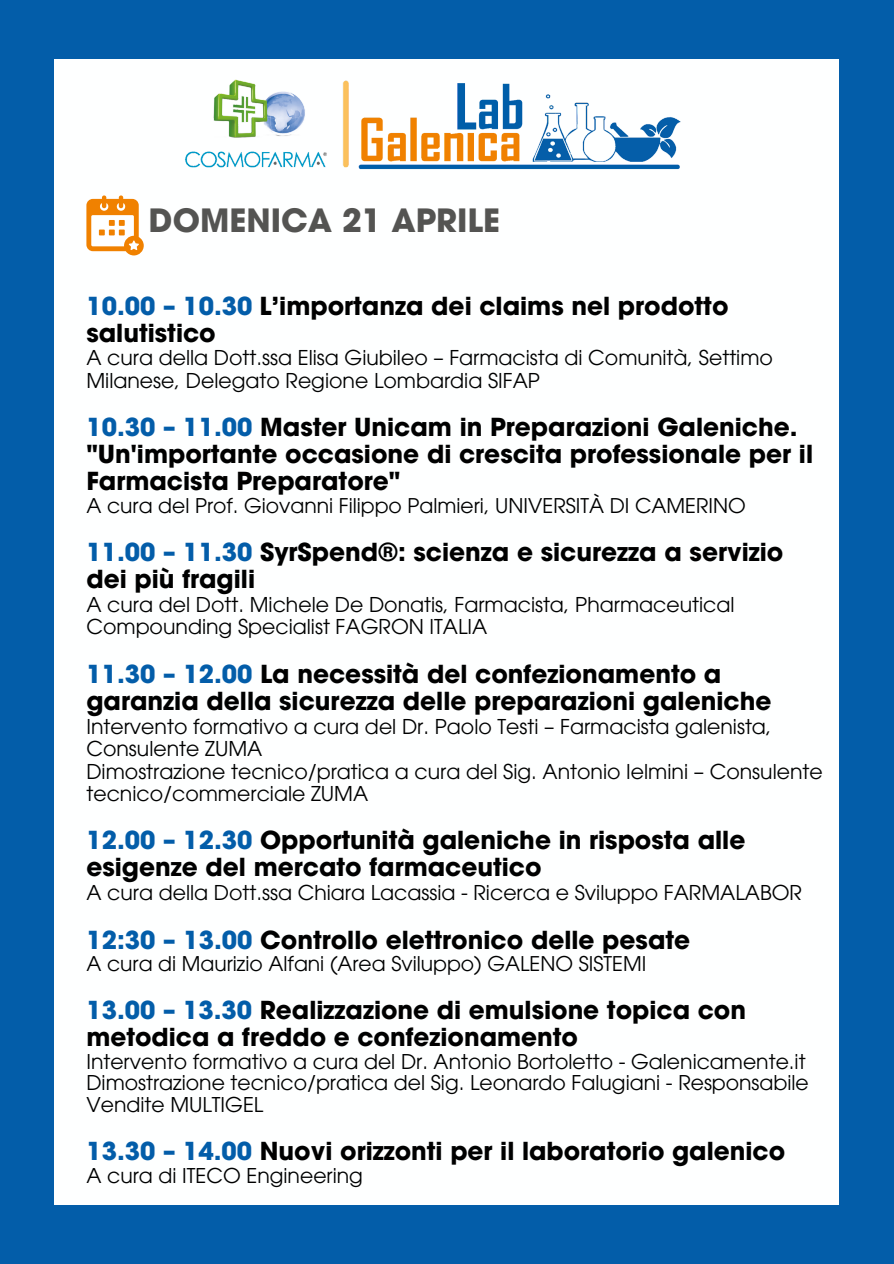
<style>
.page{position:relative;width:894px;height:1264px;background:#fff}
.page>*{position:absolute;margin:0;border:0;box-sizing:border-box;transform-origin:0 0}
.t1{font:700 32.1px "ITC Avant Garde Pro";color:#545452}
.t2{font:700 24.75px/27px "ITC Avant Garde Pro";color:#000}
.t3{font:20.4px/22.5px "ITC Avant Garde Pro";color:#000}
.t4{font:20.25px "ITC Avant Garde Pro";color:#000}
.s1{color:#035da9}
</style>
<div class="page">
<div style="left:0;top:0;width:893px;height:1263px;background:#035da9"></div>
<div style="left:55px;top:59px;width:783px;height:1145px;background:#feffff"></div>
<svg style="left:86px;top:195px;width:58px;height:60px"></svg>
<img style="left:185px;top:79px;width:164px;height:89px">
<img style="left:358px;top:83px;width:323px;height:87px">
<p class="t1" style="left:149px;top:208px;width:352px">DOMENICA 21 APRILE</p>
<h1 class="t2" style="left:86px;top:295px;width:643px"><span class="s1">10.00 – 10.30</span> L’importanza dei claims nel prodotto salutistico</h1>
<p class="t3" style="left:86px;top:349px;width:688px">A cura della Dott.ssa Elisa Giubileo – Farmacista di Comunità, Settimo<br>Milanese, Delegato Regione Lombardia SIFAP</p>
<p class="t2" style="left:86px;top:417px;width:728px"><span class="s1">10.30 – 11.00</span> Master Unicam in Preparazioni Galeniche. "Un'importante occasione di crescita professionale per il<br>Farmacista Preparatore"</p>
<p class="t4" style="left:86px;top:498px;width:660px">A cura del Prof. Giovanni Filippo Palmieri, UNIVERSITÀ DI CAMERINO</p>
<h2 class="t2" style="left:86px;top:542px;width:698px"><span class="s1">11.00 – 11.30</span> SyrSpend®: scienza e sicurezza a servizio dei più fragili</h2>
<p class="t3" style="left:86px;top:596px;width:649px">A cura del Dott. Michele De Donatis, Farmacista, Pharmaceutical<br>Compounding Specialist FAGRON ITALIA</p>
<p class="t2" style="left:86px;top:663px;width:686px"><span class="s1">11.30 – 12.00</span> La necessità del confezionamento a garanzia della sicurezza delle preparazioni galeniche</p>
<p class="t3" style="left:86px;top:717px;width:686px">Intervento formativo a cura del Dr. Paolo Testi – Farmacista galenista,<br>Consulente ZUMA</p>
<p class="t3" style="left:86px;top:762px;width:737px">Dimostrazione tecnico/pratica a cura del Sig. Antonio Ielmini – Consulente tecnico/commerciale ZUMA</p>
<p class="t2" style="left:86px;top:830px;width:660px"><span class="s1">12.00 – 12.30</span> Opportunità galeniche in risposta alle esigenze del mercato farmaceutico</p>
<p class="t3" style="left:86px;top:884px;width:716px">A cura della Dott.ssa Chiara Lacassia - Ricerca e Sviluppo FARMALABOR</p>
<h2 class="t2" style="left:86px;top:929px;width:605px"><span class="s1">12:30 – 13.00</span> Controllo elettronico delle pesate</h2>
<p class="t4" style="left:86px;top:956px;width:561px">A cura di Maurizio Alfani (Area Sviluppo) GALENO SISTEMI</p>
<p class="t2" style="left:86px;top:999px;width:661px"><span class="s1">13.00 – 13.30</span> Realizzazione di emulsione topica con metodica a freddo e confezionamento</p>
<p class="t3" style="left:86px;top:1052px;width:720px">Intervento formativo a cura del Dr. Antonio Bortoletto - Galenicamente.it</p>
<p class="t3" style="left:86px;top:1074px;width:723px;line-height:21.3px">Dimostrazione tecnico/pratica del Sig. Leonardo Falugiani - Responsabile<br>Vendite MULTIGEL</p>
<p class="t2" style="left:86px;top:1140px;width:700px"><span class="s1">13.30 – 14.00</span> Nuovi orizzonti per il laboratorio galenico</p>
<p class="t3" style="left:86px;top:1166px;width:278px">A cura di ITECO Engineering</p>
</div>
